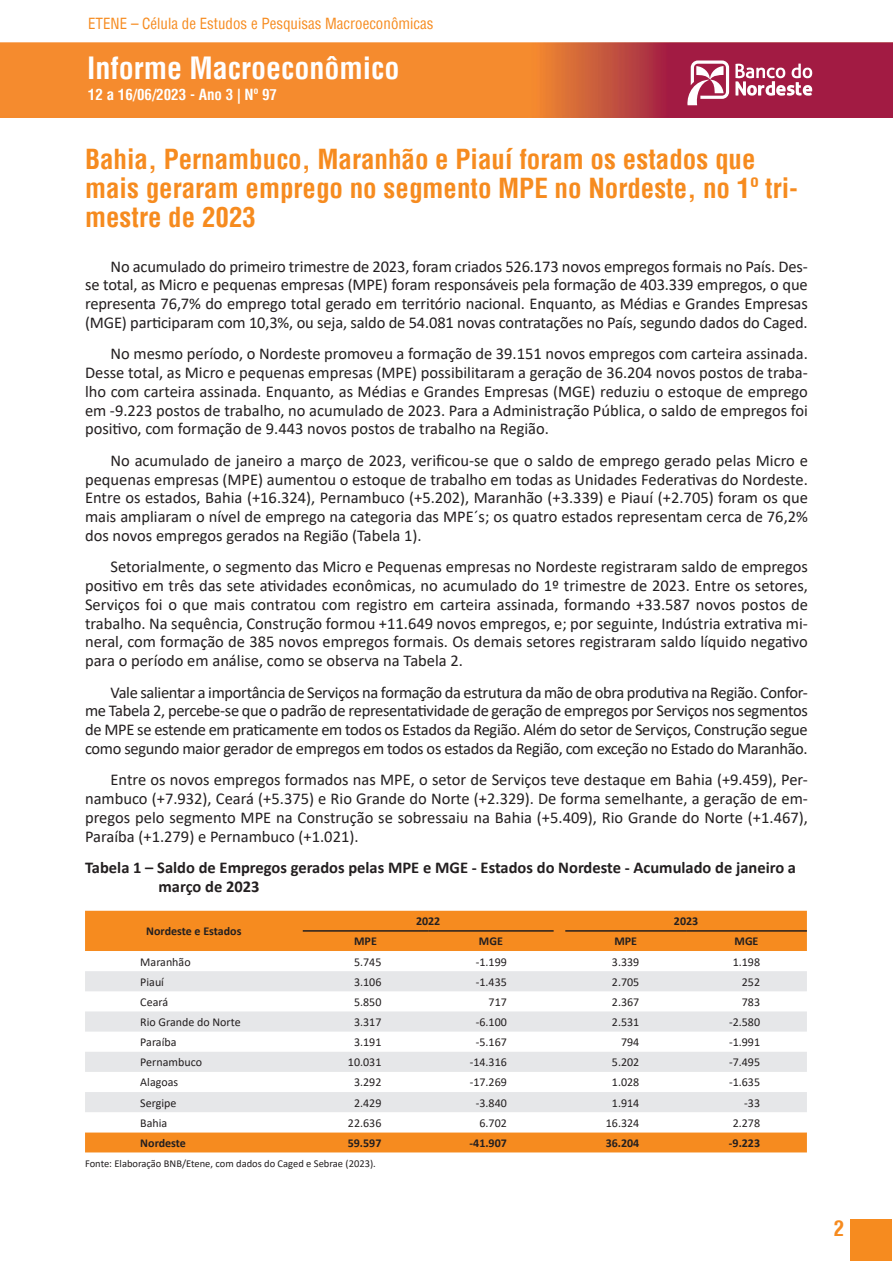
<style>
.page{position:relative;width:893px;height:1263px;background:#fff}
.page>*{position:absolute;margin:0;border:0;box-sizing:border-box;transform-origin:0 0}
.t1{font:700 condensed 30px "Helvetica";color:#fff}
.MS_Tit_1{font:700 condensed 27px/29.1px "Helvetica";color:#f68b1f}
.t2{font:700 condensed 21px "Helvetica";color:#f68b1f}
.MS_Corpo{font:16.5px/18.8px "Calibri";color:#231f20;text-align:justify}
.MS_Tit_Fig_Tab_Graf{font:700 16.5px/18.8px "Calibri";color:#231f20}
.t3{font:condensed 15px "Helvetica";color:#f68b1f}
.t4{font:700 condensed 15px "Helvetica";color:#fff}
.MS_Tit_Fig_Tab_Graf-2{font:12px "Calibri";color:#231f20}
.MS_Tit_Fig_Tab_Graf-3{font:700 12px "Calibri";color:#231f20}
.MS_Fonte{font:10.5px "Calibri";color:#231f20}
</style>
<div class="page">
<img style="left:0;top:43px;width:893px;height:75px">
<svg style="left:686px;top:61px;width:43px;height:44px"></svg>
<svg style="left:735px;top:64px;width:77px;height:32px"></svg>
<div style="left:850px;top:1219px;width:42px;height:41px;background:#f68b1f"></div>
<div style="left:85px;top:911px;width:722px;height:241px;background:#f68b1f"></div>
<svg style="left:85px;top:951px;width:722px;height:181px"></svg>
<svg style="left:85px;top:971px;width:722px;height:141px;fill:#e6e7e9"></svg>
<hr style="left:303px;top:930px;width:125px;height:2px;background:#231f20">
<hr style="left:428px;top:930px;width:126px;height:2px;background:#231f20">
<hr style="left:565px;top:930px;width:121px;height:2px;background:#231f20">
<hr style="left:686px;top:930px;width:121px;height:2px;background:#231f20">
<p class="t3" style="left:88px;top:14px;width:347px">ETENE – Célula de Estudos e Pesquisas Macroeconômicas</p>
<h1 class="t1" style="left:87px;top:49px;width:314px">Informe Macroeconômico</h1>
<p class="t4" style="left:88px;top:86px;width:191px">12 a 16/06/2023 - Ano 3 | Nº 97</p>
<p class="MS_Tit_1" style="left:85px;top:145px;width:715px">Bahia, Pernambuco, Maranhão e Piauí foram os estados que mais geraram emprego no segmento MPE no Nordeste, no 1º tri&shy;mestre de 2023</p>
<p class="MS_Corpo" style="left:85px;top:256px;width:724px;text-indent:26px">No acumulado do primeiro trimestre de 2023, foram criados 526.173 novos empregos formais no País. Des&shy;se total, as Micro e pequenas empresas (MPE) foram responsáveis pela formação de 403.339 empregos, o que representa 76,7% do emprego total gerado em território nacional. Enquanto, as Médias e Grandes Empresas (MGE) participaram com 10,3%, ou seja, saldo de 54.081 novas contratações no País, segundo dados do Caged.</p>
<p class="MS_Corpo" style="left:85px;top:344px;width:724px;text-indent:26px">No mesmo período, o Nordeste promoveu a formação de 39.151 novos empregos com carteira assinada.<br>Desse total, as Micro e pequenas empresas (MPE) possibilitaram a geração de 36.204 novos postos de traba&shy;lho com carteira assinada. Enquanto, as Médias e Grandes Empresas (MGE) reduziu o estoque de emprego em -9.223 postos de trabalho, no acumulado de 2023. Para a Administração Pública, o saldo de empregos foi positivo, com formação de 9.443 novos postos de trabalho na Região.</p>
<p class="MS_Corpo" style="left:85px;top:451px;width:724px;text-indent:26px">No acumulado de janeiro a março de 2023, verificou-se que o saldo de emprego gerado pelas Micro e pequenas empresas (MPE) aumentou o estoque de trabalho em todas as Unidades Federativas do Nordeste.<br>Entre os estados, Bahia (+16.324), Pernambuco (+5.202), Maranhão (+3.339) e Piauí (+2.705) foram os que mais ampliaram o nível de emprego na categoria das MPE´s; os quatro estados representam cerca de 76,2% dos novos empregos gerados na Região (Tabela 1).</p>
<p class="MS_Corpo" style="left:85px;top:557px;width:724px;text-indent:26px">Setorialmente, o segmento das Micro e Pequenas empresas no Nordeste registraram saldo de empregos positivo em três das sete atividades econômicas, no acumulado do 1º trimestre de 2023. Entre os setores, Serviços foi o que mais contratou com registro em carteira assinada, formando +33.587 novos postos de trabalho. Na sequência, Construção formou +11.649 novos empregos, e; por seguinte, Indústria extrativa mi&shy;neral, com formação de 385 novos empregos formais. Os demais setores registraram saldo líquido negativo para o período em análise, como se observa na Tabela 2.</p>
<p class="MS_Corpo" style="left:85px;top:682px;width:724px;text-indent:26px">Vale salientar a importância de Serviços na formação da estrutura da mão de obra produtiva na Região. Confor&shy;me Tabela 2, percebe-se que o padrão de representatividade de geração de empregos por Serviços nos segmentos de MPE se estende em praticamente em todos os Estados da Região. Além do setor de Serviços, Construção segue como segundo maior gerador de empregos em todos os estados da Região, com exceção no Estado do Maranhão.</p>
<p class="MS_Corpo" style="left:85px;top:770px;width:724px;text-indent:26px">Entre os novos empregos formados nas MPE, o setor de Serviços teve destaque em Bahia (+9.459), Per&shy;nambuco (+7.932), Ceará (+5.375) e Rio Grande do Norte (+2.329). De forma semelhante, a geração de em&shy;pregos pelo segmento MPE na Construção se sobressaiu na Bahia (+5.409), Rio Grande do Norte (+1.467), Paraíba (+1.279) e Pernambuco (+1.021).</p>
<p class="MS_Tit_Fig_Tab_Graf" style="left:159px;top:858px;width:639px;text-indent:-74px">Tabela 1 – Saldo de Empregos gerados pelas MPE e MGE - Estados do Nordeste - Acumulado de janeiro a março de 2023</p>
<p class="MS_Tit_Fig_Tab_Graf-3" style="left:146px;top:923px;width:97px">Nordeste e Estados</p>
<p class="MS_Tit_Fig_Tab_Graf-3" style="left:416px;top:913px;width:26px">2022</p>
<p class="MS_Tit_Fig_Tab_Graf-3" style="left:674px;top:913px;width:26px">2023</p>
<p class="MS_Tit_Fig_Tab_Graf-3" style="left:354px;top:933px;width:24px">MPE</p>
<p class="MS_Tit_Fig_Tab_Graf-3" style="left:479px;top:933px;width:25px">MGE</p>
<p class="MS_Tit_Fig_Tab_Graf-3" style="left:614px;top:933px;width:24px">MPE</p>
<p class="MS_Tit_Fig_Tab_Graf-3" style="left:734px;top:933px;width:25px">MGE</p>
<p class="MS_Tit_Fig_Tab_Graf-2" style="left:140px;top:953px;width:52px">Maranhão</p>
<p class="MS_Tit_Fig_Tab_Graf-2" style="left:354px;top:953px;width:29px">5.745</p>
<p class="MS_Tit_Fig_Tab_Graf-2" style="left:476px;top:953px;width:33px">-1.199</p>
<p class="MS_Tit_Fig_Tab_Graf-2" style="left:612px;top:953px;width:29px">3.339</p>
<p class="MS_Tit_Fig_Tab_Graf-2" style="left:733px;top:953px;width:29px">1.198</p>
<p class="MS_Tit_Fig_Tab_Graf-2" style="left:140px;top:973px;width:25px">Piauí</p>
<p class="MS_Tit_Fig_Tab_Graf-2" style="left:354px;top:973px;width:29px">3.106</p>
<p class="MS_Tit_Fig_Tab_Graf-2" style="left:476px;top:973px;width:33px">-1.435</p>
<p class="MS_Tit_Fig_Tab_Graf-2" style="left:612px;top:973px;width:29px">2.705</p>
<p class="MS_Tit_Fig_Tab_Graf-2" style="left:742px;top:973px;width:20px">252</p>
<p class="MS_Tit_Fig_Tab_Graf-2" style="left:140px;top:993px;width:29px">Ceará</p>
<p class="MS_Tit_Fig_Tab_Graf-2" style="left:354px;top:993px;width:29px">5.850</p>
<p class="MS_Tit_Fig_Tab_Graf-2" style="left:489px;top:993px;width:20px">717</p>
<p class="MS_Tit_Fig_Tab_Graf-2" style="left:612px;top:993px;width:29px">2.367</p>
<p class="MS_Tit_Fig_Tab_Graf-2" style="left:742px;top:993px;width:20px">783</p>
<p class="MS_Tit_Fig_Tab_Graf-2" style="left:140px;top:1014px;width:102px">Rio Grande do Norte</p>
<p class="MS_Tit_Fig_Tab_Graf-2" style="left:354px;top:1014px;width:29px">3.317</p>
<p class="MS_Tit_Fig_Tab_Graf-2" style="left:476px;top:1014px;width:33px">-6.100</p>
<p class="MS_Tit_Fig_Tab_Graf-2" style="left:612px;top:1014px;width:29px">2.531</p>
<p class="MS_Tit_Fig_Tab_Graf-2" style="left:729px;top:1014px;width:33px">-2.580</p>
<p class="MS_Tit_Fig_Tab_Graf-2" style="left:140px;top:1034px;width:38px">Paraíba</p>
<p class="MS_Tit_Fig_Tab_Graf-2" style="left:354px;top:1034px;width:29px">3.191</p>
<p class="MS_Tit_Fig_Tab_Graf-2" style="left:476px;top:1034px;width:33px">-5.167</p>
<p class="MS_Tit_Fig_Tab_Graf-2" style="left:621px;top:1034px;width:20px">794</p>
<p class="MS_Tit_Fig_Tab_Graf-2" style="left:729px;top:1034px;width:33px">-1.991</p>
<p class="MS_Tit_Fig_Tab_Graf-2" style="left:140px;top:1054px;width:63px">Pernambuco</p>
<p class="MS_Tit_Fig_Tab_Graf-2" style="left:348px;top:1054px;width:35px">10.031</p>
<p class="MS_Tit_Fig_Tab_Graf-2" style="left:470px;top:1054px;width:39px">-14.316</p>
<p class="MS_Tit_Fig_Tab_Graf-2" style="left:612px;top:1054px;width:29px">5.202</p>
<p class="MS_Tit_Fig_Tab_Graf-2" style="left:729px;top:1054px;width:33px">-7.495</p>
<p class="MS_Tit_Fig_Tab_Graf-2" style="left:140px;top:1074px;width:39px">Alagoas</p>
<p class="MS_Tit_Fig_Tab_Graf-2" style="left:354px;top:1074px;width:29px">3.292</p>
<p class="MS_Tit_Fig_Tab_Graf-2" style="left:470px;top:1074px;width:39px">-17.269</p>
<p class="MS_Tit_Fig_Tab_Graf-2" style="left:612px;top:1074px;width:29px">1.028</p>
<p class="MS_Tit_Fig_Tab_Graf-2" style="left:729px;top:1074px;width:33px">-1.635</p>
<p class="MS_Tit_Fig_Tab_Graf-2" style="left:140px;top:1094px;width:38px">Sergipe</p>
<p class="MS_Tit_Fig_Tab_Graf-2" style="left:354px;top:1094px;width:29px">2.429</p>
<p class="MS_Tit_Fig_Tab_Graf-2" style="left:476px;top:1094px;width:33px">-3.840</p>
<p class="MS_Tit_Fig_Tab_Graf-2" style="left:612px;top:1094px;width:29px">1.914</p>
<p class="MS_Tit_Fig_Tab_Graf-2" style="left:744px;top:1094px;width:17px">-33</p>
<p class="MS_Tit_Fig_Tab_Graf-2" style="left:140px;top:1114px;width:29px">Bahia</p>
<p class="MS_Tit_Fig_Tab_Graf-2" style="left:348px;top:1114px;width:35px">22.636</p>
<p class="MS_Tit_Fig_Tab_Graf-2" style="left:479px;top:1114px;width:29px">6.702</p>
<p class="MS_Tit_Fig_Tab_Graf-2" style="left:606px;top:1114px;width:35px">16.324</p>
<p class="MS_Tit_Fig_Tab_Graf-2" style="left:733px;top:1114px;width:29px">2.278</p>
<p class="MS_Tit_Fig_Tab_Graf-3" style="left:140px;top:1134px;width:47px">Nordeste</p>
<p class="MS_Tit_Fig_Tab_Graf-3" style="left:348px;top:1134px;width:35px">59.597</p>
<p class="MS_Tit_Fig_Tab_Graf-3" style="left:470px;top:1134px;width:39px">-41.907</p>
<p class="MS_Tit_Fig_Tab_Graf-3" style="left:606px;top:1134px;width:35px">36.204</p>
<p class="MS_Tit_Fig_Tab_Graf-3" style="left:729px;top:1134px;width:33px">-9.223</p>
<p class="MS_Fonte" style="left:85px;top:1156px;width:292px">Fonte: Elaboração BNB/Etene, com dados do Caged e Sebrae (2023).</p>
<p class="t2" style="left:834px;top:1215px;width:12px">2</p>
</div>
